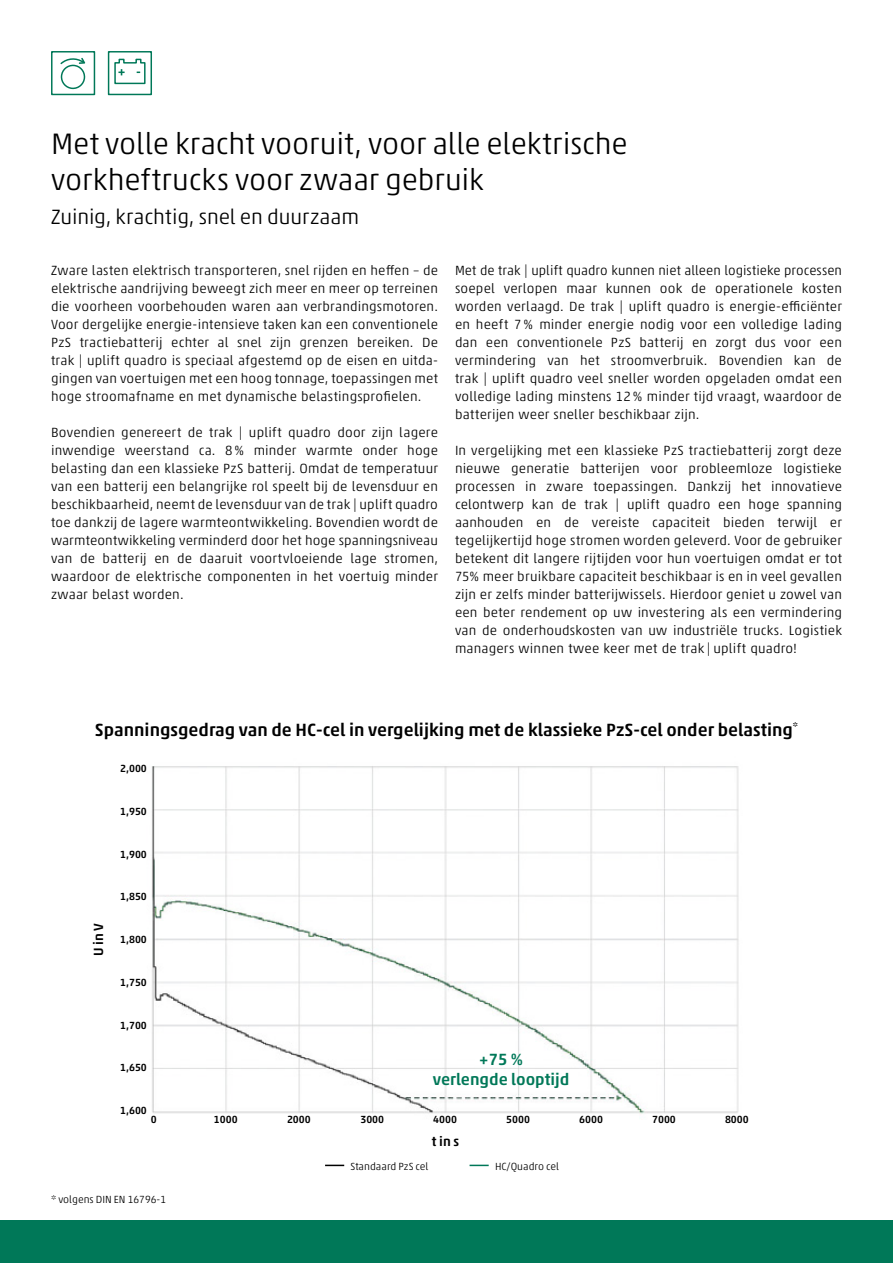
<style>
.page{position:relative;width:893px;height:1263px;background:#fff}
.page>*{position:absolute;margin:0;border:0;box-sizing:border-box;transform-origin:0 0}
.t1{font:300 30px/36px "Akko Pro";letter-spacing:-.005em;color:#000}
.t2{font:300 21px "Akko Pro";letter-spacing:-.005em;color:#000}
.t3{font:500 18px "Akko Pro";color:#000}
.t4{font:500 16.5px/19.8px "Akko Pro";color:#007858;text-align:center}
.t5{font:300 13.5px/18px "Akko Pro";letter-spacing:.015em;color:#000;text-align:justify}
.t6{font:500 13.5px "Akko Pro";color:#000}
.t7{font:500 10.5px "Akko Pro";color:#000}
.t8{font:300 10.5px "Akko Pro";color:#000}
</style>
<div class="page">
<img style="left:152px;top:766px;width:587px;height:401px">
<div style="left:51px;top:51px;width:44px;height:44px;border:1px solid #007858"></div>
<svg style="left:60px;top:58px;width:25px;height:7px"></svg>
<div style="left:60px;top:64px;width:26px;height:25px;border:1px solid #007858;border-radius:50%"></div>
<div style="left:108px;top:51px;width:44px;height:44px;border:1px solid #007858"></div>
<svg style="left:114px;top:58px;width:32px;height:27px"></svg>
<svg style="left:470px;top:1165px;width:19px;height:1px"></svg>
<svg style="left:325px;top:1165px;width:19px;height:1px"></svg>
<div style="left:0;top:1220px;width:893px;height:43px;background:#007858"></div>
<h1 class="t1" style="left:51px;top:126px;width:578px">Met volle kracht vooruit, voor alle elektrische vorkheftrucks voor zwaar gebruik</h1>
<h2 class="t2" style="left:51px;top:204px;width:310px">Zuinig, krachtig, snel en duurzaam</h2>
<p class="t5" style="left:51px;top:261px;width:388px">Zware lasten elektrisch transporteren, snel rijden en heffen – de elektrische aandrijving beweegt zich meer en meer op terreinen die voorheen voorbehouden waren aan verbrandingsmotoren.<br>Voor dergelijke energie-intensieve taken kan een conventionele PzS tractiebatterij echter al snel zijn grenzen bereiken. De trak | uplift quadro is speciaal afgestemd op de eisen en uitda&shy;gingen van voertuigen met een hoog tonnage, toepassingen met hoge stroomafname en met dynamische belastingsprofielen.</p>
<p class="t5" style="left:51px;top:423px;width:388px">Bovendien genereert de trak | uplift quadro door zijn lagere inwendige weerstand ca. 8 % minder warmte onder hoge belasting dan een klassieke PzS batterij. Omdat de temperatuur van een batterij een belangrijke rol speelt bij de levensduur en beschikbaarheid, neemt de levensduur van de trak | uplift quadro toe dankzij de lagere warmteontwikkeling. Bovendien wordt de warmteontwikkeling verminderd door het hoge spanningsniveau van de batterij en de daaruit voortvloeiende lage stromen, waardoor de elektrische componenten in het voertuig minder zwaar belast worden.</p>
<p class="t5" style="left:455px;top:261px;width:388px">Met de trak | uplift quadro kunnen niet alleen logistieke processen soepel verlopen maar kunnen ook de operationele kosten worden verlaagd. De trak | uplift quadro is energie-efficiënter en heeft 7 % minder energie nodig voor een volledige lading dan een conventionele PzS batterij en zorgt dus voor een vermindering van het stroomverbruik. Bovendien kan de trak | uplift quadro veel sneller worden opgeladen omdat een volledige lading minstens 12 % minder tijd vraagt, waardoor de batterijen weer sneller beschikbaar zijn.</p>
<p class="t5" style="left:455px;top:441px;width:388px">In vergelijking met een klassieke PzS tractiebatterij zorgt deze nieuwe generatie batterijen voor probleemloze logistieke processen in zware toepassingen. Dankzij het innovatieve celontwerp kan de trak | uplift quadro een hoge spanning aanhouden en de vereiste capaciteit bieden terwijl er tegelijkertijd hoge stromen worden geleverd. Voor de gebruiker betekent dit langere rijtijden voor hun voertuigen omdat er tot 75% meer bruikbare capaciteit beschikbaar is en in veel gevallen zijn er zelfs minder batterijwissels. Hierdoor geniet u zowel van een beter rendement op uw investering als een vermindering van de onderhoudskosten van uw industriële trucks. Logistiek managers winnen twee keer met de trak | uplift quadro!</p>
<h3 class="t3" style="left:95px;top:719px;width:705px">Spanningsgedrag van de HC-cel in vergelijking met de klassieke PzS-cel onder belasting<sup>*</sup></h3>
<p class="t6" style="left:90px;top:956px;width:34px;rotate:-90deg">U in V</p>
<p class="t7" style="left:120px;top:762px;width:28px">2,000</p>
<p class="t7" style="left:120px;top:805px;width:28px">1,950</p>
<p class="t7" style="left:120px;top:848px;width:28px">1,900</p>
<p class="t7" style="left:120px;top:890px;width:28px">1,850</p>
<p class="t7" style="left:120px;top:933px;width:28px">1,800</p>
<p class="t7" style="left:120px;top:976px;width:28px">1,750</p>
<p class="t7" style="left:120px;top:1019px;width:28px">1,700</p>
<p class="t7" style="left:120px;top:1061px;width:28px">1,650</p>
<p class="t4" style="left:433px;top:1049px;width:138px">+75 %<br>verlengde looptijd</p>
<p class="t7" style="left:120px;top:1104px;width:28px">1,600</p>
<p class="t7" style="left:151px;top:1113px;width:7px">0</p>
<p class="t7" style="left:214px;top:1113px;width:25px">1000</p>
<p class="t7" style="left:287px;top:1113px;width:25px">2000</p>
<p class="t7" style="left:360px;top:1113px;width:25px">3000</p>
<p class="t7" style="left:433px;top:1113px;width:25px">4000</p>
<p class="t7" style="left:506px;top:1113px;width:25px">5000</p>
<p class="t7" style="left:579px;top:1113px;width:25px">6000</p>
<p class="t7" style="left:652px;top:1113px;width:25px">7000</p>
<p class="t7" style="left:725px;top:1113px;width:25px">8000</p>
<p class="t6" style="left:432px;top:1133px;width:29px">t in s</p>
<p class="t8" style="left:351px;top:1160px;width:79px">Standaard PzS cel</p>
<p class="t8" style="left:495px;top:1160px;width:65px">HC/Quadro cel</p>
<p class="t8" style="left:51px;top:1193px;width:117px">* volgens DIN EN 16796-1</p>
</div>
